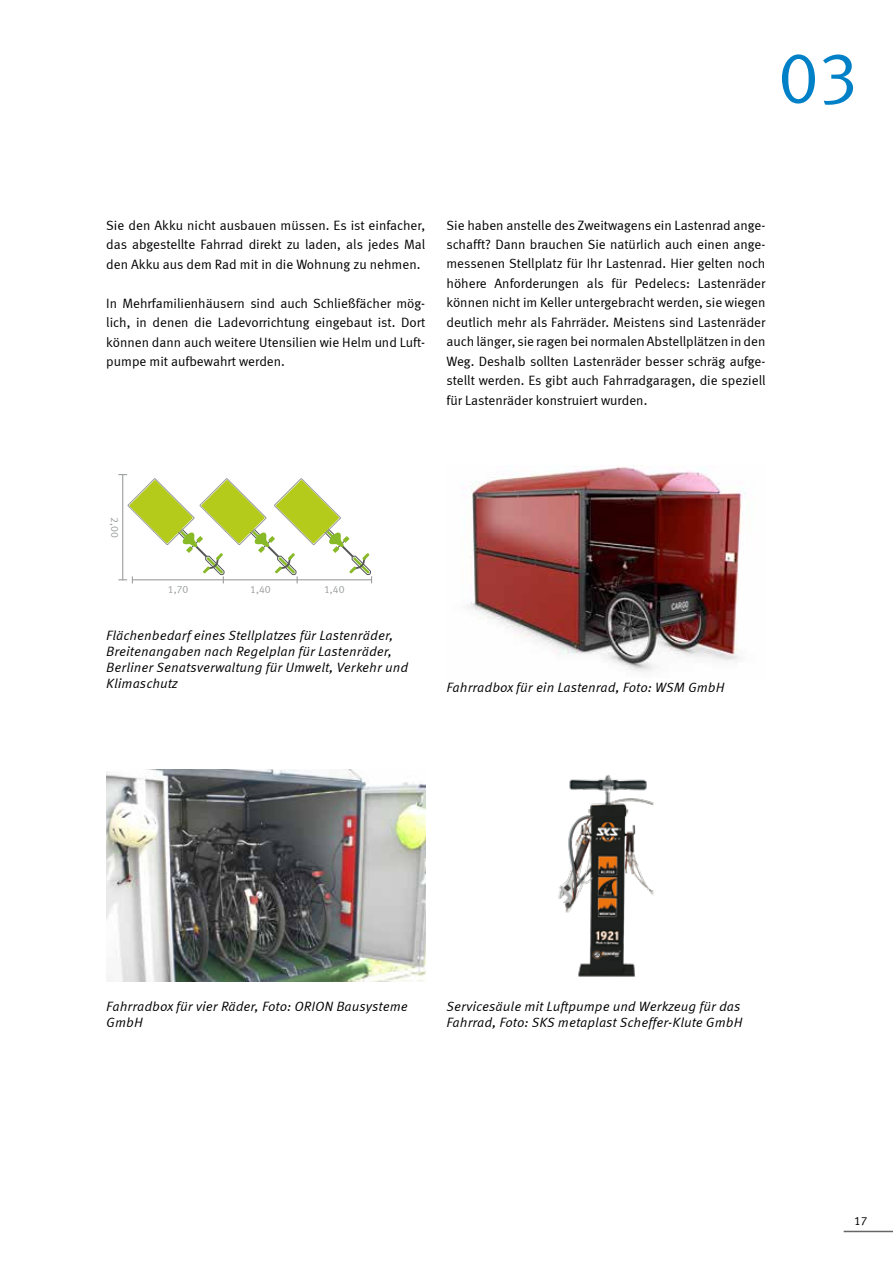
<style>
.page{position:relative;width:893px;height:1263px;background:#fff}
.page>*{position:absolute;margin:0;border:0;box-sizing:border-box;transform-origin:0 0}
.t1{font:72px "Meta Correspondence";color:#0081c7}
.t2{font:13.5px/19.5px "Meta Correspondence";color:#000;text-align:justify}
.t3{font:italic 13.5px/16.2px "Meta Correspondence";color:#000}
.t4{font:12px "Meta Correspondence";color:#000}
.t5{font:10.5px "Meta Correspondence";color:#9c9e9f}
</style>
<div class="page">
<hr style="left:844px;top:1231px;width:49px;height:1px;background:#656665">
<img style="left:106px;top:769px;width:319px;height:213px">
<img style="left:558px;top:774px;width:96px;height:203px">
<img style="left:469px;top:466px;width:277px;height:206px">
<svg style="left:118px;top:474px;width:254px;height:109px"></svg>
<h1 class="t1" style="left:778px;top:36px;width:82px">03</h1>
<p class="t2" style="left:106px;top:215px;width:321px">Sie den Akku nicht ausbauen müssen. Es ist einfacher, das abgestellte Fahrrad direkt zu laden, als jedes Mal den Akku aus dem Rad mit in die Wohnung zu nehmen.</p>
<p class="t2" style="left:106px;top:293px;width:321px">In Mehrfamilienhäusern sind auch Schließfächer mög&shy;lich, in denen die Ladevorrichtung eingebaut ist. Dort können dann auch weitere Utensilien wie Helm und Luft&shy;pumpe mit aufbewahrt werden.</p>
<p class="t2" style="left:446px;top:215px;width:321px">Sie haben anstelle des Zweitwagens ein Lastenrad ange&shy;schafft? Dann brauchen Sie natürlich auch einen ange&shy;messenen Stellplatz für Ihr Lastenrad. Hier gelten noch höhere Anforderungen als für Pedelecs: Lastenräder können nicht im Keller untergebracht werden, sie wiegen deutlich mehr als Fahrräder. Meistens sind Lastenräder auch länger, sie ragen bei normalen Abstellplätzen in den Weg. Deshalb sollten Lastenräder besser schräg aufge&shy;stellt werden. Es gibt auch Fahrradgaragen, die speziell für Lastenräder konstruiert wurden.</p>
<p class="t5" style="left:121px;top:517px;width:22px;rotate:90deg">2,00</p>
<p class="t5" style="left:168px;top:584px;width:22px">1,70</p>
<p class="t5" style="left:250px;top:584px;width:22px">1,40</p>
<p class="t5" style="left:324px;top:584px;width:22px">1,40</p>
<p class="t3" style="left:106px;top:627px;width:303px">Flächenbedarf eines Stellplatzes für Lastenräder, Breitenangaben nach Regelplan für Lastenräder, Berliner Senatsverwaltung für Umwelt, Verkehr und Klimaschutz</p>
<p class="t3" style="left:446px;top:679px;width:280px">Fahrradbox für ein Lastenrad, Foto: WSM GmbH</p>
<p class="t3" style="left:106px;top:998px;width:303px">Fahrradbox für vier Räder, Foto: ORION Bausysteme<br>GmbH</p>
<p class="t3" style="left:446px;top:998px;width:298px">Servicesäule mit Luftpumpe und Werkzeug für das<br>Fahrrad, Foto: SKS metaplast Scheffer-Klute GmbH</p>
<p class="t4" style="left:854px;top:1214px;width:15px">17</p>
</div>
